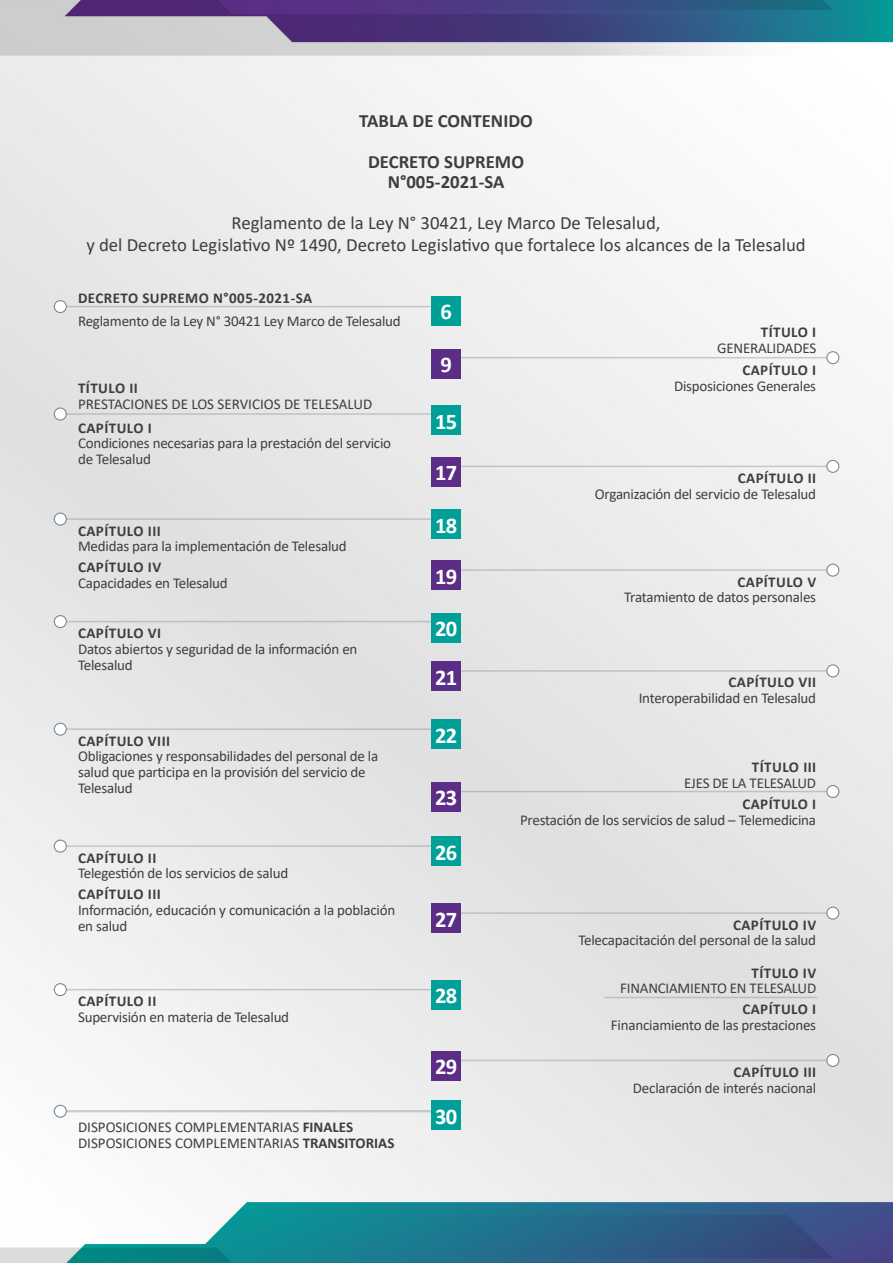
<style>
.page{position:relative;width:893px;height:1263px;background:#fff}
.page>*{position:absolute;margin:0;border:0;box-sizing:border-box;transform-origin:0 0}
.t1{font:700 22.5px "Calibri";letter-spacing:-.03em;color:#fff}
.t2{font:18.75px "Calibri";color:#3e3e3f}
.t3{font:700 18.75px "Calibri";color:#3e3e3f}
.t4{font:15px/15.8px "Calibri";letter-spacing:-.015em;color:#3e3e3f}
.t5{font:700 15px "Calibri";letter-spacing:.03em;color:#3e3e3f}
.s1{font-weight:700}
</style>
<div class="page">
<img style="left:0;top:0;width:893px;height:1263px">
<hr style="left:436px;top:357px;width:402px;height:1px;background:#798b98">
<div style="left:827px;top:352px;width:12px;height:12px;background:#fff;border-radius:50%"></div>
<div style="left:826px;top:351px;width:13px;height:13px;border:1px solid #798b98;border-radius:50%"></div>
<div style="left:431px;top:349px;width:30px;height:30px;background:#5b2d86"></div>
<hr style="left:436px;top:791px;width:402px;height:1px;background:#798b98">
<div style="left:827px;top:785px;width:12px;height:12px;background:#fff;border-radius:50%"></div>
<div style="left:826px;top:785px;width:13px;height:13px;border:1px solid #798b98;border-radius:50%"></div>
<div style="left:431px;top:782px;width:30px;height:30px;background:#5b2d86"></div>
<hr style="left:439px;top:466px;width:399px;height:1px;background:#798b98">
<div style="left:827px;top:460px;width:12px;height:12px;background:#fff;border-radius:50%"></div>
<div style="left:826px;top:460px;width:13px;height:13px;border:1px solid #798b98;border-radius:50%"></div>
<div style="left:431px;top:457px;width:30px;height:29px;background:#5b2d86"></div>
<hr style="left:439px;top:670px;width:399px;height:2px;background:#798b98">
<div style="left:827px;top:665px;width:12px;height:12px;background:#fff;border-radius:50%"></div>
<div style="left:826px;top:664px;width:13px;height:13px;border:1px solid #798b98;border-radius:50%"></div>
<div style="left:431px;top:661px;width:30px;height:30px;background:#5b2d86"></div>
<hr style="left:439px;top:1060px;width:399px;height:1px;background:#798b98">
<div style="left:827px;top:1054px;width:12px;height:12px;background:#fff;border-radius:50%"></div>
<div style="left:826px;top:1054px;width:13px;height:13px;border:1px solid #798b98;border-radius:50%"></div>
<div style="left:431px;top:1051px;width:30px;height:29px;background:#5b2d86"></div>
<hr style="left:439px;top:569px;width:399px;height:2px;background:#798b98">
<div style="left:827px;top:564px;width:12px;height:12px;background:#fff;border-radius:50%"></div>
<div style="left:826px;top:564px;width:13px;height:13px;border:1px solid #798b98;border-radius:50%"></div>
<div style="left:431px;top:560px;width:30px;height:30px;background:#5b2d86"></div>
<hr style="left:436px;top:912px;width:402px;height:2px;background:#798b98">
<svg style="left:827px;top:907px;width:12px;height:12px"></svg>
<div style="left:826px;top:906px;width:13px;height:14px;border:1px solid #798b98;border-radius:50%"></div>
<div style="left:431px;top:903px;width:30px;height:30px;background:#5b2d86"></div>
<hr style="left:604px;top:997px;width:213px;height:1px;background:#798b98">
<hr style="left:54px;top:728px;width:399px;height:2px;background:#798b98">
<div style="left:54px;top:723px;width:12px;height:12px;background:#fff;border-radius:50%"></div>
<div style="left:54px;top:723px;width:13px;height:13px;border:1px solid #798b98;border-radius:50%"></div>
<div style="left:431px;top:719px;width:30px;height:30px;background:#00a099"></div>
<hr style="left:54px;top:845px;width:399px;height:2px;background:#798b98">
<div style="left:54px;top:840px;width:12px;height:12px;background:#fff;border-radius:50%"></div>
<div style="left:54px;top:839px;width:13px;height:14px;border:1px solid #798b98;border-radius:50%"></div>
<div style="left:431px;top:836px;width:30px;height:30px;background:#00a099"></div>
<hr style="left:54px;top:413px;width:399px;height:2px;background:#798b98">
<div style="left:54px;top:408px;width:12px;height:12px;background:#fff;border-radius:50%"></div>
<div style="left:54px;top:407px;width:13px;height:14px;border:1px solid #798b98;border-radius:50%"></div>
<div style="left:431px;top:405px;width:30px;height:30px;background:#00a099"></div>
<hr style="left:54px;top:1110px;width:399px;height:2px;background:#798b98">
<div style="left:54px;top:1105px;width:12px;height:12px;background:#fff;border-radius:50%"></div>
<div style="left:54px;top:1105px;width:13px;height:13px;border:1px solid #798b98;border-radius:50%"></div>
<div style="left:431px;top:1100px;width:30px;height:30px;background:#00a099"></div>
<hr style="left:54px;top:989px;width:399px;height:1px;background:#798b98">
<div style="left:54px;top:984px;width:12px;height:11px;background:#fff;border-radius:50%"></div>
<div style="left:54px;top:983px;width:13px;height:13px;border:1px solid #798b98;border-radius:50%"></div>
<div style="left:431px;top:980px;width:30px;height:30px;background:#00a099"></div>
<hr style="left:54px;top:518px;width:399px;height:2px;background:#798b98">
<div style="left:54px;top:513px;width:12px;height:12px;background:#fff;border-radius:50%"></div>
<div style="left:54px;top:513px;width:13px;height:13px;border:1px solid #798b98;border-radius:50%"></div>
<div style="left:431px;top:509px;width:30px;height:30px;background:#00a099"></div>
<hr style="left:54px;top:621px;width:399px;height:1px;background:#798b98">
<div style="left:54px;top:616px;width:12px;height:11px;background:#fff;border-radius:50%"></div>
<div style="left:54px;top:615px;width:13px;height:13px;border:1px solid #798b98;border-radius:50%"></div>
<div style="left:431px;top:613px;width:30px;height:30px;background:#00a099"></div>
<hr style="left:54px;top:306px;width:399px;height:1px;background:#798b98">
<div style="left:54px;top:301px;width:12px;height:12px;background:#fff;border-radius:50%"></div>
<div style="left:54px;top:300px;width:13px;height:13px;border:1px solid #798b98;border-radius:50%"></div>
<div style="left:431px;top:296px;width:30px;height:30px;background:#00a099"></div>
<p class="t3" style="left:359px;top:108px;width:175px">TABLA DE CONTENIDO</p>
<p class="t3" style="left:368px;top:148px;width:157px">DECRETO SUPREMO</p>
<p class="t3" style="left:388px;top:169px;width:118px">N°005-2021-SA</p>
<p class="t2" style="left:232px;top:209px;width:430px">Reglamento de la Ley N° 30421, Ley Marco De Telesalud,</p>
<p class="t2" style="left:86px;top:232px;width:721px">y del Decreto Legislativo Nº 1490, Decreto Legislativo que fortalece los alcances de la Telesalud</p>
<p class="t5" style="left:78px;top:287px;width:236px">DECRETO SUPREMO N°005-2021-SA</p>
<p class="t4" style="left:78px;top:313px;width:324px">Reglamento de la Ley N° 30421 Ley Marco de Telesalud</p>
<p class="t5" style="left:78px;top:377px;width:61px">TÍTULO II</p>
<p class="t4" style="left:78px;top:396px;width:296px">PRESTACIONES DE LOS SERVICIOS DE TELESALUD</p>
<p class="t5" style="left:78px;top:417px;width:75px">CAPÍTULO I</p>
<p class="t4" style="left:78px;top:435px;width:315px">Condiciones necesarias para la prestación del servicio de Telesalud</p>
<p class="t5" style="left:78px;top:520px;width:84px">CAPÍTULO III</p>
<p class="t4" style="left:78px;top:538px;width:270px">Medidas para la implementación de Telesalud</p>
<p class="t5" style="left:78px;top:557px;width:85px">CAPÍTULO IV</p>
<p class="t4" style="left:78px;top:575px;width:151px">Capacidades en Telesalud</p>
<p class="t5" style="left:78px;top:622px;width:85px">CAPÍTULO VI</p>
<p class="t4" style="left:78px;top:641px;width:281px">Datos abiertos y seguridad de la información en</p>
<p class="t4" style="left:78px;top:656px;width:56px">Telesalud</p>
<p class="t5" style="left:78px;top:730px;width:94px">CAPÍTULO VIII</p>
<p class="t4" style="left:78px;top:748px;width:302px">Obligaciones y responsabilidades del personal de la salud que participa en la provisión del servicio de<br>Telesalud</p>
<p class="t5" style="left:78px;top:847px;width:80px">CAPÍTULO II</p>
<p class="t4" style="left:78px;top:865px;width:212px">Telegestión de los servicios de salud</p>
<p class="t5" style="left:78px;top:884px;width:84px">CAPÍTULO III</p>
<p class="t4" style="left:78px;top:902px;width:319px">Información, educación y comunicación a la población en salud</p>
<p class="t5" style="left:78px;top:990px;width:80px">CAPÍTULO II</p>
<p class="t4" style="left:78px;top:1009px;width:213px">Supervisión en materia de Telesalud</p>
<p class="t4" style="left:78px;top:1119px;width:277px">DISPOSICIONES COMPLEMENTARIAS <span class="s1">FINALES</span></p>
<p class="t4" style="left:78px;top:1135px;width:318px">DISPOSICIONES COMPLEMENTARIAS <span class="s1">TRANSITORIAS</span></p>
<p class="t1" style="left:440px;top:296px;width:13px">6</p>
<p class="t1" style="left:440px;top:349px;width:13px">9</p>
<p class="t1" style="left:435px;top:405px;width:24px">15</p>
<p class="t1" style="left:435px;top:457px;width:24px">17</p>
<p class="t1" style="left:435px;top:509px;width:24px">18</p>
<p class="t1" style="left:435px;top:560px;width:24px">19</p>
<p class="t1" style="left:435px;top:613px;width:24px">20</p>
<p class="t1" style="left:435px;top:661px;width:24px">21</p>
<p class="t1" style="left:435px;top:719px;width:24px">22</p>
<p class="t1" style="left:435px;top:782px;width:24px">23</p>
<p class="t1" style="left:435px;top:836px;width:24px">26</p>
<p class="t1" style="left:435px;top:903px;width:24px">27</p>
<p class="t1" style="left:435px;top:980px;width:24px">28</p>
<p class="t1" style="left:435px;top:1051px;width:24px">29</p>
<p class="t1" style="left:435px;top:1100px;width:24px">30</p>
<p class="t5" style="left:761px;top:322px;width:57px">TÍTULO I</p>
<p class="t4" style="left:717px;top:340px;width:100px">GENERALIDADES</p>
<p class="t5" style="left:742px;top:360px;width:75px">CAPÍTULO I</p>
<p class="t4" style="left:674px;top:378px;width:144px">Disposiciones Generales</p>
<p class="t5" style="left:738px;top:467px;width:80px">CAPÍTULO II</p>
<p class="t4" style="left:595px;top:485px;width:223px">Organización del servicio de Telesalud</p>
<p class="t5" style="left:737px;top:571px;width:80px">CAPÍTULO V</p>
<p class="t4" style="left:624px;top:589px;width:194px">Tratamiento de datos personales</p>
<p class="t5" style="left:729px;top:672px;width:89px">CAPÍTULO VII</p>
<p class="t4" style="left:639px;top:690px;width:179px">Interoperabilidad en Telesalud</p>
<p class="t5" style="left:752px;top:757px;width:66px">TÍTULO III</p>
<p class="t4" style="left:684px;top:775px;width:134px">EJES DE LA TELESALUD</p>
<p class="t5" style="left:742px;top:793px;width:75px">CAPÍTULO I</p>
<p class="t4" style="left:520px;top:812px;width:298px">Prestación de los servicios de salud – Telemedicina</p>
<p class="t5" style="left:733px;top:914px;width:85px">CAPÍTULO IV</p>
<p class="t4" style="left:578px;top:932px;width:239px">Telecapacitación del personal de la salud</p>
<p class="t5" style="left:751px;top:962px;width:66px">TÍTULO IV</p>
<p class="t4" style="left:620px;top:980px;width:197px">FINANCIAMIENTO EN TELESALUD</p>
<p class="t5" style="left:742px;top:999px;width:75px">CAPÍTULO I</p>
<p class="t4" style="left:611px;top:1017px;width:207px">Financiamiento de las prestaciones</p>
<p class="t5" style="left:733px;top:1061px;width:84px">CAPÍTULO III</p>
<p class="t4" style="left:633px;top:1079px;width:185px">Declaración de interés nacional</p>
</div>
